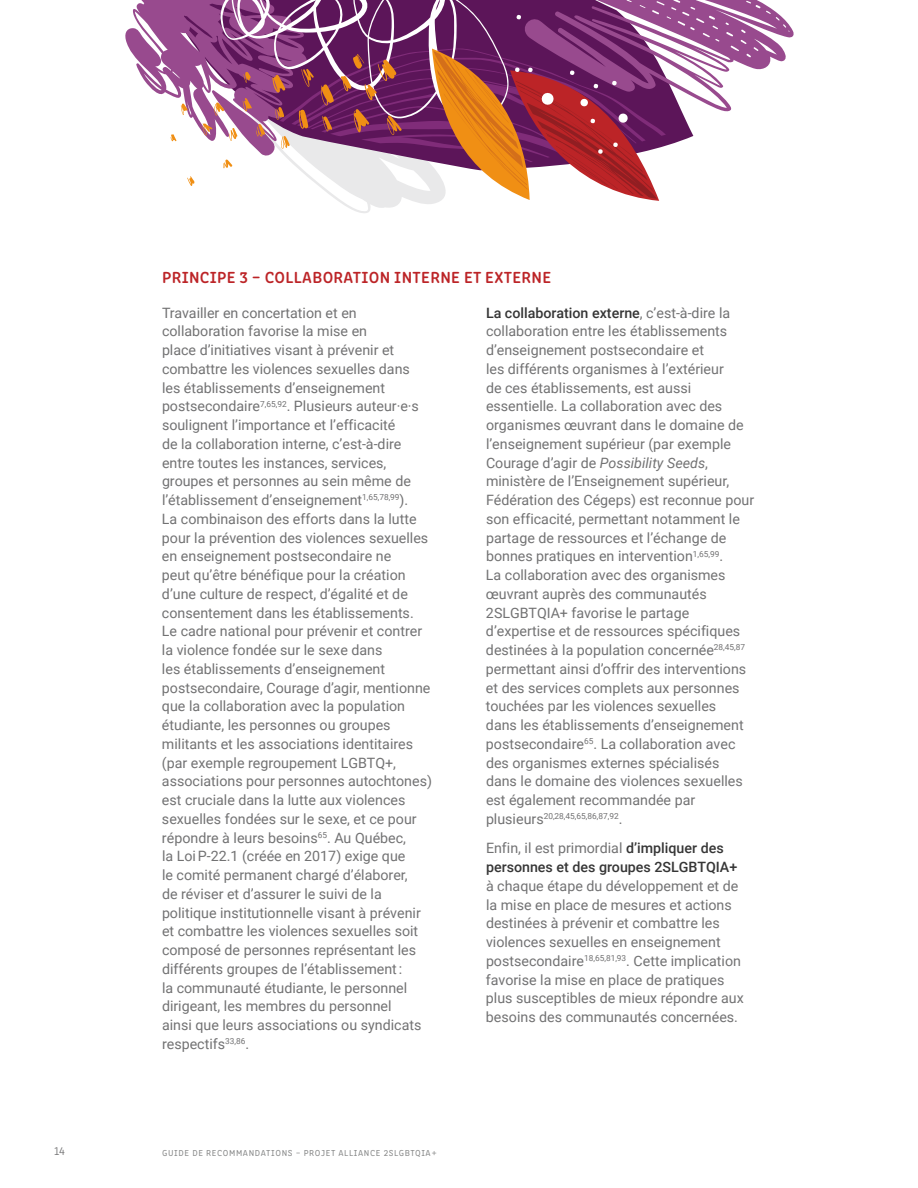
<style>
.page{position:relative;width:918px;height:1188px;background:#fff}
.page>*{position:absolute;margin:0;border:0;box-sizing:border-box;transform-origin:0 0}
.t1{font:600 16.5px "Clone Rounded";letter-spacing:.02em;color:#bc2427}
.t2{font:14.25px/18.8px "Roboto";color:#727273}
.t3{font:500 14.25px/18.8px "Roboto";color:#363636}
.t4{font:300 12px "Clone Rounded";color:#727273}
.t5{font:9px "Clone Rounded";letter-spacing:.07em;color:#868787}
.t6{font:8.25px "Roboto";color:#727273}
.s1{font-weight:500;color:#363636}
.s2{font-style:italic}
.s3{font-size:14.25px}
.s4{font-weight:400;color:#727273}
</style>
<div class="page">
<svg style="left:125px;top:0;width:669px;height:213px"></svg>
<p class="t1" style="left:162px;top:264px;width:391px">PRINCIPE 3 – COLLABORATION INTERNE ET EXTERNE</p>
<p class="t2" style="left:162px;top:303px;width:272px">Travailler en concertation et en collaboration favorise la mise en<br>place d’initiatives visant à prévenir et combattre les violences sexuelles dans<br>les établissements d’enseignement postsecondaire<sup>7,65,92</sup>. Plusieurs auteur·e·s soulignent l’importance et l’efficacité<br>de la collaboration interne, c’est-à-dire entre toutes les instances, services, groupes et personnes au sein même de l’établissement d’enseignement<sup>1,65,78,99</sup>).<br>La combinaison des efforts dans la lutte pour la prévention des violences sexuelles en enseignement postsecondaire ne<br>peut qu’être bénéfique pour la création d’une culture de respect, d’égalité et de consentement dans les établissements.<br>Le cadre national pour prévenir et contrer la violence fondée sur le sexe dans<br>les établissements d’enseignement postsecondaire, Courage d’agir, mentionne que la collaboration avec la population étudiante, les personnes ou groupes militants et les associations identitaires (par exemple regroupement LGBTQ+, associations pour personnes autochtones) est cruciale dans la lutte aux violences sexuelles fondées sur le sexe, et ce pour répondre à leurs besoins<sup>65</sup>. Au Québec,<br>la Loi P-22.1 (créée en 2017) exige que<br>le comité permanent chargé d’élaborer,<br>de réviser et d’assurer le suivi de la politique institutionnelle visant à prévenir et combattre les violences sexuelles soit composé de personnes représentant les différents groupes de l’établissement :<br>la communauté étudiante, le personnel dirigeant, les membres du personnel<br>ainsi que leurs associations ou syndicats respectifs<sup>33,86</sup>.</p>
<p class="t2" style="left:486px;top:303px;width:270px"><span class="s1">La collaboration externe</span>, c’est-à-dire la collaboration entre les établissements d’enseignement postsecondaire et<br>les différents organismes à l’extérieur<br>de ces établissements, est aussi essentielle. La collaboration avec des organismes œuvrant dans le domaine de l’enseignement supérieur (par exemple Courage d’agir de <span class="s2">Possibility Seeds</span>, ministère de l’Enseignement supérieur, Fédération des Cégeps) est reconnue pour son efficacité, permettant notamment le partage de ressources et l’échange de bonnes pratiques en intervention<sup>1,65,99</sup>.<br>La collaboration avec des organismes œuvrant auprès des communautés 2SLGBTQIA+ favorise le partage d’expertise et de ressources spécifiques destinées à la population concernée<sup>28,45,87 </sup>permettant ainsi d’offrir des interventions et des services complets aux personnes touchées par les violences sexuelles<br>dans les établissements d’enseignement postsecondaire<sup>65</sup>. La collaboration avec des organismes externes spécialisés<br>dans le domaine des violences sexuelles est également recommandée par</p>
<p class="t6" style="left:486px;top:810px;width:138px"><span class="s3">plusieurs</span>20,28,45,65,86,87,92<span class="s3">.</span></p>
<p class="t3" style="left:486px;top:838px;width:253px"><span class="s4">Enfin, il est primordial</span> d’impliquer des personnes et des groupes 2SLGBTQIA+</p>
<p class="t2" style="left:486px;top:876px;width:259px">à chaque étape du développement et de la mise en place de mesures et actions destinées à prévenir et combattre les violences sexuelles en enseignement postsecondaire<sup>18,65,81,93</sup>. Cette implication favorise la mise en place de pratiques plus susceptibles de mieux répondre aux besoins des communautés concernées.</p>
<p class="t4" style="left:54px;top:1143px;width:12px">14</p>
<p class="t5" style="left:162px;top:1146px;width:276px">GUIDE DE RECOMMANDATIONS – PROJET ALLIANCE 2SLGBTQIA+</p>
</div>
